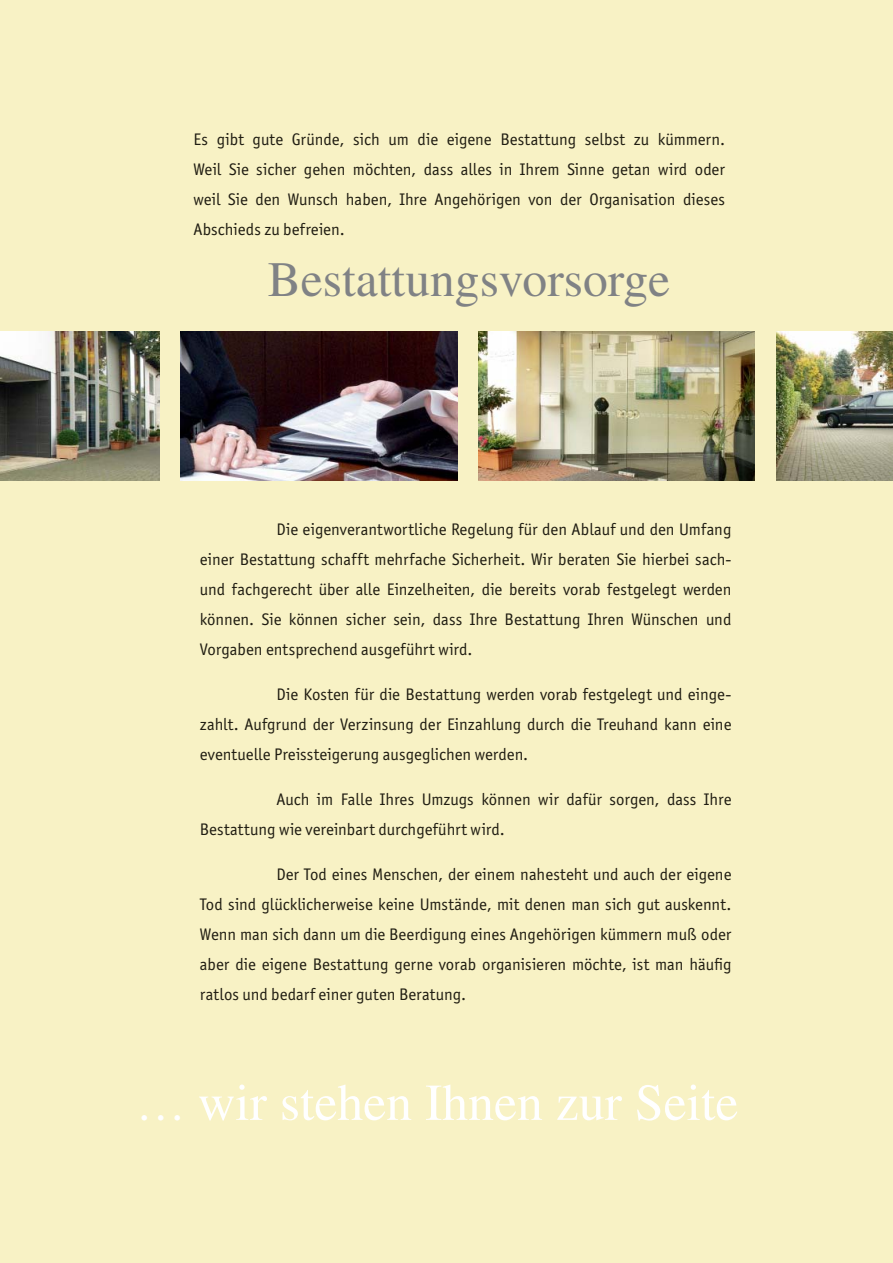
<style>
.page{position:relative;width:893px;height:1263px;background:#f8f2c5}
.page>*{position:absolute;margin:0;border:0;box-sizing:border-box;transform-origin:0 0}
.t1{font:51.75px "Times LT";color:#fff}
.t2{font:49.5px "Times LT";color:#808285}
.t3{font:16.8px/30px "Officina San ITC";color:#201d12;text-align:justify}
.s1{font-size:49.5px}
</style>
<div class="page">
<img style="left:0;top:332px;width:159px;height:149px">
<img style="left:181px;top:332px;width:276px;height:149px">
<img style="left:478px;top:332px;width:277px;height:149px">
<img style="left:776px;top:332px;width:117px;height:149px">
<p class="t3" style="left:193px;top:125px;width:533px">Es gibt gute Gründe, sich um die eigene Bestattung selbst zu kümmern.<br>Weil Sie sicher gehen möchten, dass alles in Ihrem Sinne getan wird oder weil Sie den Wunsch haben, Ihre Angehörigen von der Organisation dieses Abschieds zu befreien.</p>
<h2 class="t2" style="left:268px;top:261px;width:404px">Bestattungsvorsorge</h2>
<p class="t3" style="left:200px;top:515px;width:533px;text-indent:77px">Die eigenverantwortliche Regelung für den Ablauf und den Umfang einer Bestattung schafft mehrfache Sicherheit. Wir beraten Sie hierbei sach&shy;und fachgerecht über alle Einzelheiten, die bereits vorab festgelegt werden können. Sie können sicher sein, dass Ihre Bestattung Ihren Wünschen und Vorgaben entsprechend ausgeführt wird.</p>
<p class="t3" style="left:200px;top:680px;width:533px;text-indent:77px">Die Kosten für die Bestattung werden vorab festgelegt und einge&shy;zahlt. Aufgrund der Verzinsung der Einzahlung durch die Treuhand kann eine eventuelle Preissteigerung ausgeglichen werden.</p>
<p class="t3" style="left:200px;top:785px;width:533px;text-indent:77px">Auch im Falle Ihres Umzugs können wir dafür sorgen, dass Ihre<br>Bestattung wie vereinbart durchgeführt wird.</p>
<p class="t3" style="left:200px;top:860px;width:533px;text-indent:77px">Der Tod eines Menschen, der einem nahesteht und auch der eigene Tod sind glücklicherweise keine Umstände, mit denen man sich gut auskennt.<br>Wenn man sich dann um die Beerdigung eines Angehörigen kümmern muß oder aber die eigene Bestattung gerne vorab organisieren möchte, ist man häufig ratlos und bedarf einer guten Beratung.</p>
<h1 class="t1" style="left:136px;top:1083px;width:604px"><span class="s1">…</span> wir stehen Ihnen zur Seite</h1>
</div>
